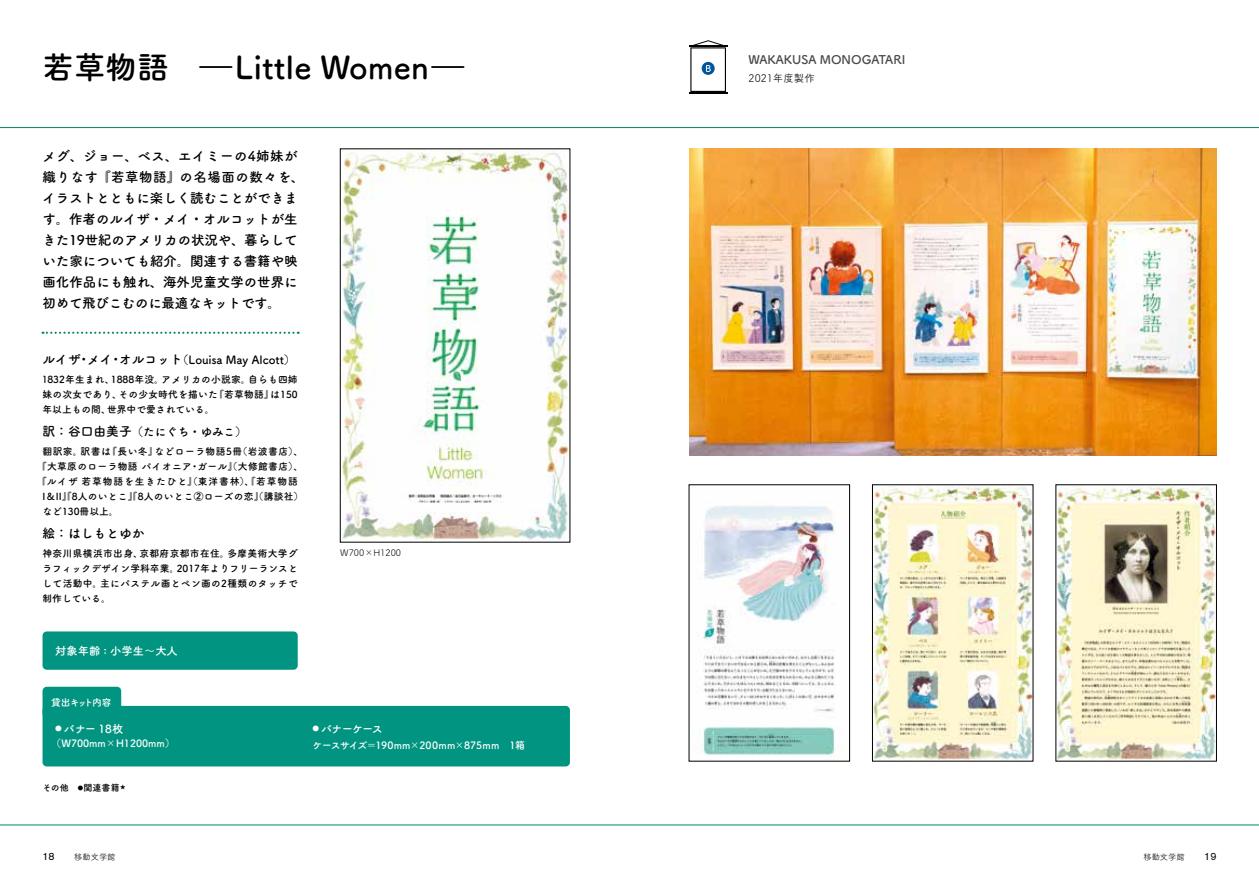
<style>
.page{position:relative;width:1259px;height:893px;background:#fff}
.page>*{position:absolute;margin:0;border:0;box-sizing:border-box;transform-origin:0 0}
.t1{font:700 31.5px "Tsuku A Rd Gothic";color:#000}
.t2{font:700 13.5px/21px "Tsuku A Rd Gothic";letter-spacing:-.005em;color:#000}
.t3{font:700 12.75px "Tsuku A Rd Gothic";color:#000}
.t4{font:700 12px "Tsuku A Rd Gothic";color:#4c4948}
.t5{font:700 11.55px "Tsuku A Rd Gothic";color:#000}
.t6{font:700 11.25px "Tsuku A Rd Gothic";color:#fff}
.t7{font:10.5px "Tsuku A Rd Gothic";color:#000}
.t8{font:10.5px "Akzidenz Grotesk Pro";color:#000}
.t9{font:700 10.2px "Tsuku A Rd Gothic";color:#fff}
.t10{font:700 9.75px/15px "Tsuku A Rd Gothic";letter-spacing:.025em;color:#000;text-align:justify}
.t11{font:700 9.75px "Tsuku A Rd Gothic";letter-spacing:.05em;color:#000}
.t12{font:700 9.75px "Tsuku A Rd Gothic";letter-spacing:.09em;color:#000}
.t13{font:700 9.75px "Tsuku A Rd Gothic";color:#000}
.t14{font:700 9.75px "Tsuku A Rd Gothic";letter-spacing:-.11em;color:#fff}
.t15{font:9px "Tsuku A Rd Gothic";color:#000}
.t16{font:700 9px "Tsuku A Rd Gothic";letter-spacing:.005em;color:#000}
.t17{font:8.25px "Tsuku A Rd Gothic";color:#000}
.s1{font-size:12.75px}
</style>
<div class="page">
<hr style="left:0;top:127px;width:1259px;height:1px;background:#00895d">
<img style="left:342px;top:151px;width:226px;height:389px">
<div style="left:340px;top:149px;width:230px;height:393px;border:1px solid #000"></div>
<svg style="left:43px;top:332px;width:256px;height:2px"></svg>
<img style="left:689px;top:149px;width:527px;height:306px">
<img style="left:1057px;top:487px;width:157px;height:272px">
<hr style="left:0;top:825px;width:1259px;height:1px;background:#00895d">
<img style="left:698px;top:505px;width:138px;height:251px">
<div style="left:689px;top:485px;width:161px;height:276px;border:1px solid #000"></div>
<img style="left:874px;top:487px;width:157px;height:272px">
<div style="left:872px;top:485px;width:161px;height:276px;border:1px solid #000"></div>
<div style="left:43px;top:631px;width:255px;height:39px;background:#009481;border-radius:4px"></div>
<div style="left:43px;top:706px;width:527px;height:60px;background:#009481;border-radius:4px"></div>
<div style="left:43px;top:687px;width:78px;height:31px;background:#009481;border-radius:4px"></div>
<hr style="left:689px;top:45px;width:38px;height:2px;background:#000">
<hr style="left:689px;top:93px;width:38px;height:1px;background:#000">
<svg style="left:690px;top:40px;width:36px;height:52px"></svg>
<h1 class="t1" style="left:43px;top:42px;width:422px">若草物語　―Little Women―</h1>
<h2 class="t2" style="left:43px;top:144px;width:263px">メグ、ジョー、ベス、エイミーの4姉妹が織りなす『若草物語』の名場面の数々を、イラストとともに楽しく読むことができます。作者のルイザ・メイ・オルコットが生きた19世紀のアメリカの状況や、暮らしていた家についても紹介。関連する書籍や映画化作品にも触れ、海外児童文学の世界に初めて飛びこむのに最適なキットです。</h2>
<p class="t5" style="left:43px;top:350px;width:254px"><span class="s1">ルイザ・メイ・オルコット</span>（Louisa May Alcott）</p>
<p class="t10" style="left:43px;top:371px;width:257px">1832年生まれ、1888年没。アメリカの小説家。自らも四姉妹の次女であり、その少女時代を描いた『若草物語』は150年以上もの間、世界中で愛されている。</p>
<p class="t5" style="left:43px;top:422px;width:205px"><span class="s1">訳：谷口由美子</span>（たにぐち・ゆみこ）</p>
<p class="t11" style="left:43px;top:443px;width:262px">翻訳家。訳書は『長い冬』などローラ物語5冊（岩波書店）、</p>
<p class="t10" style="left:37px;top:458px;width:267px">『大草原のローラ物語 パイオニア・ガール』（大修館書店）、</p>
<p class="t12" style="left:37px;top:473px;width:262px">『ルイザ 若草物語を生きたひと』（東洋書林）、『若草物語</p>
<p class="t10" style="left:43px;top:488px;width:262px">I&amp;II』『8人のいとこ』『8人のいとこ②ローズの恋』（講談社）</p>
<p class="t13" style="left:43px;top:503px;width:78px">など130冊以上。</p>
<h3 class="t3" style="left:43px;top:523px;width:103px">絵：はしもとゆか</h3>
<p class="t10" style="left:43px;top:545px;width:257px">神奈川県横浜市出身、京都府京都市在住。多摩美術大学グラフィックデザイン学科卒業。2017年よりフリーランスとして活動中。主にパステル画とペン画の2種類のタッチで制作している。</p>
<p class="t15" style="left:340px;top:546px;width:62px">W700×H1200</p>
<p class="t6" style="left:55px;top:642px;width:124px">対象年齢 : 小学生～大人</p>
<p class="t14" style="left:51px;top:695px;width:62px">貸出キット内容</p>
<p class="t6" style="left:55px;top:720px;width:70px"><sup>●</sup> バナー 18枚</p>
<p class="t9" style="left:51px;top:736px;width:125px">（W700mm×H1200mm）</p>
<p class="t16" style="left:43px;top:781px;width:84px">その他　<sup>◉</sup>関連書籍<sup>★</sup></p>
<p class="t6" style="left:313px;top:720px;width:72px"><sup>●</sup> バナーケース</p>
<p class="t9" style="left:313px;top:737px;width:214px">ケースサイズ＝190mm×200mm×875mm　1箱</p>
<p class="t4" style="left:748px;top:50px;width:158px">WAKAKUSA MONOGATARI</p>
<p class="t7" style="left:748px;top:70px;width:68px">2021年度製作</p>
<p class="t8" style="left:43px;top:850px;width:14px">18</p>
<p class="t17" style="left:74px;top:850px;width:43px">移動文学館</p>
<p class="t17" style="left:1143px;top:850px;width:43px">移動文学館</p>
<p class="t8" style="left:1204px;top:850px;width:14px">19</p>
</div>
